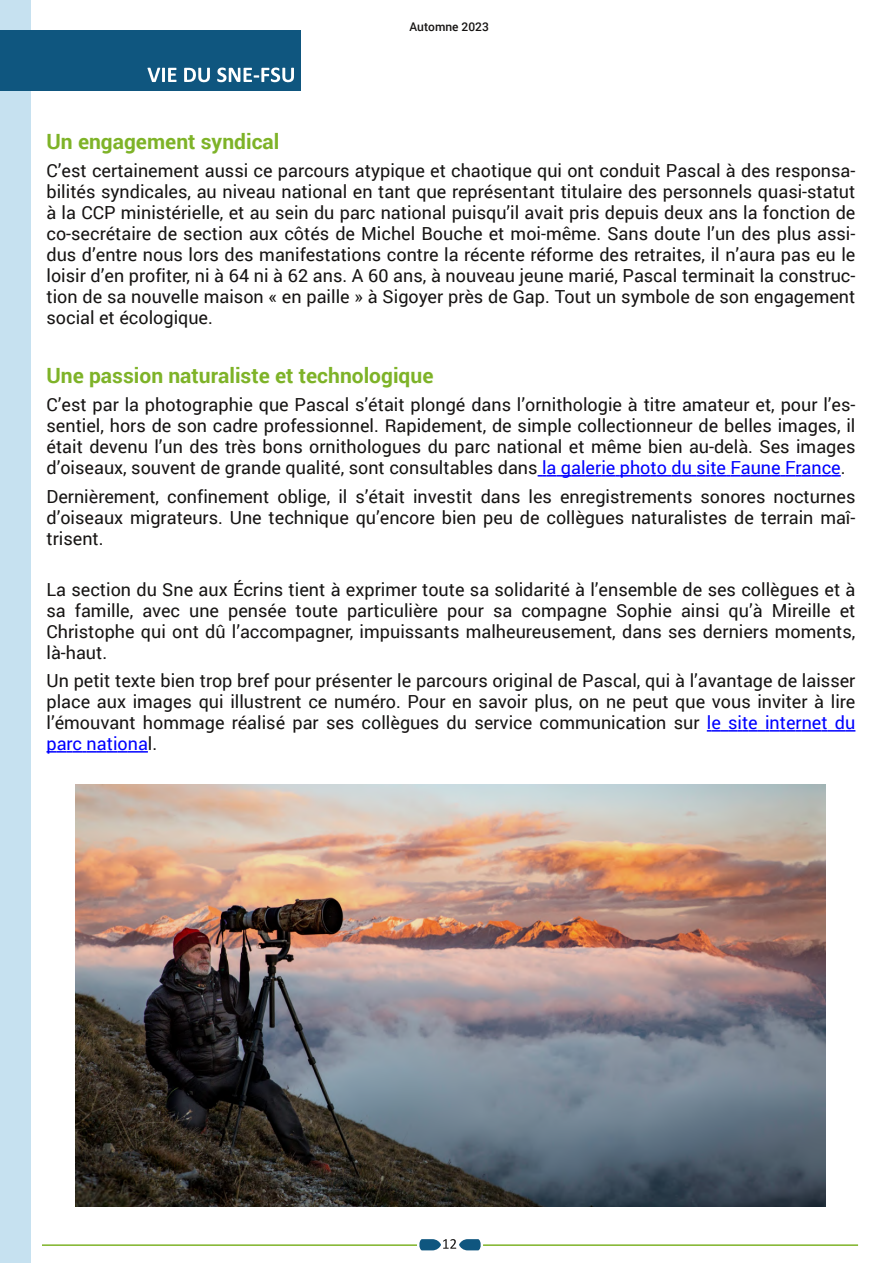
<style>
.page{position:relative;width:893px;height:1263px;background:#fff}
.page>*{position:absolute;margin:0;border:0;box-sizing:border-box;transform-origin:0 0}
.t1{font:700 21px "Roboto";color:#7eb328}
.t2{font:18px/21px "Roboto";color:#161413;text-align:justify}
.t3{font:500 12px "Roboto";color:#161413}
.s1{color:#00f}
</style>
<div class="page">
<img style="left:75px;top:784px;width:750px;height:422px">
<div style="left:0;top:0;width:30px;height:1263px;background:#c6e1f0"></div>
<hr style="left:42px;top:1244px;width:375px;height:2px;background:#7eb328">
<svg style="left:419px;top:1239px;width:62px;height:11px"></svg>
<hr style="left:483px;top:1244px;width:375px;height:2px;background:#7eb328">
<div style="left:0;top:30px;width:300px;height:60px;background:#0f567f"></div>
<svg style="left:147px;top:68px;width:29px;height:14px"></svg>
<svg style="left:184px;top:68px;width:26px;height:14px"></svg>
<svg style="left:217px;top:68px;width:77px;height:14px"></svg>
<svg style="left:538px;top:475px;width:303px;height:2px"></svg>
<svg style="left:707px;top:730px;width:148px;height:2px"></svg>
<svg style="left:46px;top:751px;width:102px;height:2px"></svg>
<p class="t3" style="left:410px;top:19px;width:81px">Automne 2023</p>
<p class="t1" style="left:46px;top:127px;width:234px">Un engagement syndical</p>
<p class="t2" style="left:46px;top:160px;width:810px">C’est certainement aussi ce parcours atypique et chaotique qui ont conduit Pascal à des responsa&shy;bilités syndicales, au niveau national en tant que représentant titulaire des personnels quasi-statut à la CCP ministérielle, et au sein du parc national puisqu’il avait pris depuis deux ans la fonction de co-secrétaire de section aux côtés de Michel Bouche et moi-même. Sans doute l’un des plus assi&shy;dus d’entre nous lors des manifestations contre la récente réforme des retraites, il n’aura pas eu le loisir d’en profiter, ni à 64 ni à 62 ans. A 60 ans, à nouveau jeune marié, Pascal terminait la construc&shy;tion de sa nouvelle maison « en paille » à Sigoyer près de Gap. Tout un symbole de son engagement social et écologique.</p>
<p class="t1" style="left:47px;top:361px;width:388px">Une passion naturaliste et technologique</p>
<p class="t2" style="left:46px;top:394px;width:810px">C’est par la photographie que Pascal s’était plongé dans l’ornithologie à titre amateur et, pour l’es&shy;sentiel, hors de son cadre professionnel. Rapidement, de simple collectionneur de belles images, il était devenu l’un des très bons ornithologues du parc national et même bien au-delà. Ses images d’oiseaux, souvent de grande qualité, sont consultables dans <span class="s1">la galerie photo du site Faune France</span>.</p>
<p class="t2" style="left:46px;top:485px;width:810px">Dernièrement, confinement oblige, il s’était investit dans les enregistrements sonores nocturnes d’oiseaux migrateurs. Une technique qu’encore bien peu de collègues naturalistes de terrain maî&shy;trisent.</p>
<p class="t2" style="left:46px;top:578px;width:810px">La section du Sne aux Écrins tient à exprimer toute sa solidarité à l’ensemble de ses collègues et à sa famille, avec une pensée toute particulière pour sa compagne Sophie ainsi qu’à Mireille et Christophe qui ont dû l’accompagner, impuissants malheureusement, dans ses derniers moments, là-haut.</p>
<p class="t2" style="left:46px;top:670px;width:810px">Un petit texte bien trop bref pour présenter le parcours original de Pascal, qui à l’avantage de laisser place aux images qui illustrent ce numéro. Pour en savoir plus, on ne peut que vous inviter à lire l’émouvant hommage réalisé par ses collègues du service communication sur <span class="s1">le site internet du parc nationa</span>l.</p>
</div>
